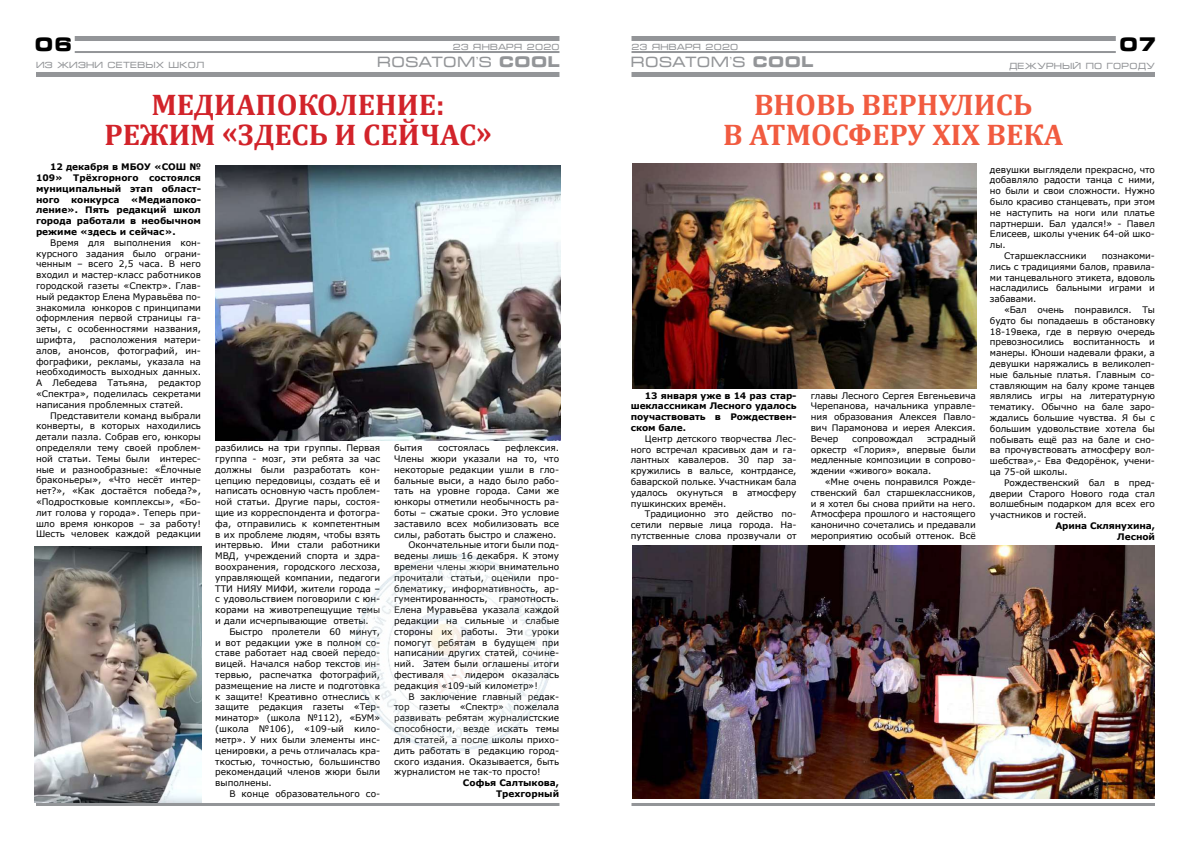
<style>
.page{position:relative;width:1191px;height:842px;background:#fff}
.page>*{position:absolute;margin:0;border:0;box-sizing:border-box;transform-origin:0 0}
.t1{font:700 30px/30px "Cambria";color:#d2232a;text-align:center}
.t2{font:700 30px/30px "Cambria";color:#f15b40;text-align:center}
.t3{font:700 19px "Micra C";color:#000}
.t4{font:15px "Micra C";color:#939598}
.t5{font:9px/10.8px "Verdana";color:#000;text-align:justify}
.t6{font:700 9px/10.8px "Verdana";color:#000;text-align:justify}
.t7{font:9px "Micra C";color:#939598}
.s1{font-weight:700}
</style>
<div class="page">
<div style="left:631px;top:36px;width:484px;height:5px;background:#939598"></div>
<div style="left:631px;top:72px;width:524px;height:5px;background:#939598"></div>
<hr style="left:631px;top:51px;width:484px;height:2px;background:#939598">
<hr style="left:631px;top:803px;width:524px;height:3px;background:#939598">
<div style="left:75px;top:36px;width:484px;height:5px;background:#939598"></div>
<div style="left:36px;top:72px;width:523px;height:5px;background:#939598"></div>
<hr style="left:75px;top:51px;width:484px;height:2px;background:#939598">
<hr style="left:36px;top:803px;width:523px;height:3px;background:#939598">
<img style="left:354px;top:554px;width:199px;height:197px">
<img style="left:215px;top:166px;width:345px;height:275px">
<img style="left:34px;top:546px;width:167px;height:256px">
<img style="left:632px;top:163px;width:344px;height:226px">
<img style="left:632px;top:545px;width:523px;height:253px">
<h2 class="t3" style="left:34px;top:34px;width:40px">06</h2>
<p class="t7" style="left:36px;top:61px;width:170px">из жизни сетевых школ</p>
<p class="t7" style="left:1009px;top:61px;width:147px">дежурный по городу</p>
<h2 class="t3" style="left:1119px;top:34px;width:40px">07</h2>
<p class="t7" style="left:453px;top:42px;width:108px">23 января 2020</p>
<p class="t7" style="left:631px;top:42px;width:108px">23 января 2020</p>
<h3 class="t4" style="left:377px;top:55px;width:185px">ROSATOM’S <span class="s1">COOL</span></h3>
<h3 class="t4" style="left:631px;top:55px;width:185px">ROSATOM’S <span class="s1">COOL</span></h3>
<h1 class="t1" style="left:104px;top:89px;width:389px">Медиапоколение: режим «здесь и сейчас»</h1>
<p class="t6" style="left:36px;top:161px;width:166px;text-indent:14px">12 декабря в МБОУ «СОШ № 109» Трёхгорного состоялся муниципальный этап област&shy;ного</p>
<p class="t6" style="left:36px;top:194px;width:166px;text-indent:95px">«Медиапоко&shy;ление». Пять редакций школ города работали в необычном режиме «здесь и сейчас».</p>
<p class="t5" style="left:36px;top:237px;width:166px;text-indent:14px">Время для выполнения кон&shy;курсного задания было ограни&shy;ченным – всего 2,5 часа. В него входил и мастер-класс работников городской газеты «Спектр». Глав&shy;ный редактор Елена Муравьёва по&shy;знакомила юнкоров с принципами оформления первой страницы га&shy;зеты, с особенностями названия, шрифта,</p>
<p class="t6" style="left:71px;top:194px;width:50px">конкурса</p>
<p class="t5" style="left:36px;top:334px;width:166px;text-indent:54px">расположения матери&shy;алов, анонсов, фотографий, ин&shy;фографики, рекламы, указала на необходимость выходных данных.<br>А Лебедева Татьяна, редактор «Спектра», поделилась секретами написания проблемных статей.</p>
<p class="t5" style="left:36px;top:410px;width:166px;text-indent:14px">Представители команд выбрали конверты, в которых находились детали пазла. Собрав его, юнкоры определяли тему своей проблем&shy;ной статьи. Темы были интерес&shy;ные и разнообразные: «Ёлочные браконьеры», «Что несёт интер&shy;нет?», «Как достаётся победа?», «Подростковые комплексы», «Бо&shy;лит голова у города». Теперь при&shy;шло время юнкоров – за работу!<br>Шесть человек каждой редакции</p>
<p class="t5" style="left:215px;top:442px;width:166px">разбились на три группы. Первая группа - мозг, эти ребята за час должны были разработать кон&shy;цепцию передовицы, создать её и написать основную часть проблем&shy;ной статьи. Другие пары, состоя&shy;щие из корреспондента и фотогра&shy;фа, отправились к компетентным в их проблеме людям, чтобы взять интервью. Ими стали работники МВД, учреждений спорта и здра&shy;воохранения, городского лесхоза, управляющей компании, педагоги ТТИ НИЯУ МИФИ, жители города – с удовольствием поговорили с юн&shy;корами на животрепещущие темы и дали исчерпывающие ответы.</p>
<p class="t5" style="left:215px;top:626px;width:166px;text-indent:14px">Быстро пролетели 60 минут, и вот редакции уже в полном со&shy;ставе работает над своей передо&shy;вицей. Начался набор текстов ин&shy;тервью, распечатка фотографий, размещение на листе и подготовка к защите! Креативно отнеслись к защите редакция газеты «Тер&shy;минатор» (школа №112), «БУМ» (школа №106), «109-ый кило&shy;метр». У них были элементы инс&shy;ценировки, а речь отличалась кра&shy;ткостью, точностью, большинство рекомендаций членов жюри были выполнены.</p>
<p class="t5" style="left:229px;top:788px;width:152px">В конце образовательного со-</p>
<p class="t5" style="left:394px;top:442px;width:30px">бытия</p>
<p class="t5" style="left:438px;top:442px;width:53px">состоялась</p>
<p class="t5" style="left:505px;top:442px;width:56px">рефлексия.</p>
<p class="t5" style="left:394px;top:453px;width:166px">Члены жюри указали на то, что</p>
<p class="t5" style="left:394px;top:464px;width:166px">некоторые редакции ушли в гло-</p>
<p class="t5" style="left:394px;top:475px;width:166px">бальные выси, а надо было рабо-</p>
<p class="t5" style="left:394px;top:486px;width:166px">тать на уровне города. Сами же</p>
<p class="t5" style="left:394px;top:496px;width:166px">юнкоры отметили необычность ра-</p>
<p class="t5" style="left:394px;top:507px;width:166px">боты – сжатые сроки. Это условие</p>
<p class="t5" style="left:394px;top:518px;width:166px">заставило всех мобилизовать все</p>
<p class="t5" style="left:394px;top:529px;width:164px">силы, работать быстро и слажено.</p>
<p class="t5" style="left:408px;top:540px;width:152px">Окончательные итоги были под-</p>
<p class="t5" style="left:394px;top:550px;width:166px">ведены лишь 16 декабря. К этому</p>
<p class="t5" style="left:394px;top:561px;width:166px">времени члены жюри внимательно</p>
<p class="t5" style="left:394px;top:572px;width:166px">прочитали статьи, оценили про-</p>
<p class="t5" style="left:394px;top:583px;width:166px">блематику, информативность, ар-</p>
<p class="t5" style="left:394px;top:594px;width:166px">гументированность, грамотность.</p>
<p class="t5" style="left:394px;top:604px;width:166px">Елена Муравьёва указала каждой</p>
<p class="t5" style="left:394px;top:615px;width:166px">редакции на сильные и слабые</p>
<p class="t5" style="left:394px;top:626px;width:166px">стороны их работы. Эти уроки</p>
<p class="t5" style="left:394px;top:637px;width:166px">помогут ребятам в будущем при</p>
<p class="t5" style="left:394px;top:648px;width:166px">написании других статей, сочине-</p>
<p class="t5" style="left:394px;top:658px;width:166px">ний. Затем были оглашены итоги</p>
<p class="t5" style="left:394px;top:669px;width:166px">фестиваля – лидером оказалась</p>
<p class="t5" style="left:394px;top:680px;width:145px">редакция «109-ый километр»!</p>
<p class="t5" style="left:408px;top:691px;width:152px">В заключение главный редак-</p>
<p class="t5" style="left:394px;top:702px;width:166px">тор газеты «Спектр» пожелала</p>
<p class="t5" style="left:394px;top:712px;width:166px">развивать ребятам журналистские</p>
<p class="t5" style="left:394px;top:723px;width:166px">способности, везде искать темы</p>
<p class="t5" style="left:394px;top:734px;width:166px">для статей, а после школы прихо-</p>
<p class="t5" style="left:394px;top:745px;width:166px">дить работать в редакцию город-</p>
<p class="t5" style="left:394px;top:756px;width:166px">ского издания. Оказывается, быть</p>
<p class="t5" style="left:394px;top:766px;width:148px">журналистом не так-то просто!</p>
<p class="t6" style="left:463px;top:777px;width:98px;text-align:right">Софья Салтыкова,<br>Трехгорный</p>
<h1 class="t2" style="left:723px;top:89px;width:341px">Вновь вернулись<br>в атмосферу XIX века</h1>
<p class="t6" style="left:631px;top:390px;width:167px;text-indent:14px">13 января уже в 14 раз стар&shy;шеклассникам Лесного удалось поучаствовать в Рождествен&shy;ском бале.</p>
<p class="t5" style="left:631px;top:433px;width:167px;text-indent:14px">Центр детского творчества Лес&shy;ного встречал красивых дам и га&shy;лантных кавалеров. 30 пар за&shy;кружились в вальсе, контрдансе, баварской польке. Участникам бала удалось окунуться в атмосферу пушкинских времён.</p>
<p class="t5" style="left:631px;top:509px;width:167px;text-indent:14px">Традиционно это действо по&shy;сетили первые лица города. На&shy;путственные слова прозвучали от</p>
<p class="t5" style="left:810px;top:390px;width:167px">главы Лесного Сергея Евгеньевича Черепанова, начальника управле&shy;ния образования Алексея Павло&shy;вич Парамонова и иерея Алексия.<br>Вечер</p>
<p class="t5" style="left:810px;top:433px;width:166px;text-indent:116px">эстрадный оркестр «Глория», впервые были медленные композиции в сопрово&shy;ждении «живого» вокала.</p>
<p class="t5" style="left:810px;top:476px;width:166px;text-indent:14px">«Мне очень понравился Рожде&shy;ственский бал старшеклассников, и я хотел бы снова прийти на него.<br>Атмосфера прошлого и настоящего канонично сочетались и предавали мероприятию особый оттенок. Всё</p>
<p class="t5" style="left:852px;top:433px;width:62px">сопровождал</p>
<p class="t5" style="left:990px;top:164px;width:166px">девушки выглядели прекрасно, что</p>
<p class="t5" style="left:990px;top:175px;width:166px">добавляло радости танца с ними,</p>
<p class="t5" style="left:990px;top:185px;width:166px">но были и свои сложности. Нужно</p>
<p class="t5" style="left:990px;top:196px;width:166px">было красиво станцевать, при этом</p>
<p class="t5" style="left:990px;top:207px;width:166px">не наступить на ноги или платье</p>
<p class="t5" style="left:990px;top:218px;width:167px">партнерши. Бал удался!» - Павел</p>
<p class="t5" style="left:990px;top:229px;width:166px">Елисеев, школы ученик 64-ой шко-</p>
<p class="t5" style="left:990px;top:239px;width:17px">лы.</p>
<p class="t5" style="left:1004px;top:250px;width:84px">Старшеклассники</p>
<p class="t5" style="left:990px;top:250px;width:167px;text-indent:112px">познакоми&shy;лись с традициями балов, правила&shy;ми танцевального этикета, вдоволь насладились бальными играми и забавами.</p>
<p class="t5" style="left:990px;top:304px;width:167px;text-indent:14px">«Бал очень понравился. Ты будто бы попадаешь в обстановку 18-19века, где в первую очередь превозносились воспитанность и манеры. Юноши надевали фраки, а девушки наряжались в великолеп&shy;ные бальные платья. Главным со&shy;ставляющим на балу кроме танцев являлись игры на литературную тематику. Обычно на бале заро&shy;ждались большие чувства. Я бы с большим удовольствие хотела бы побывать ещё раз на бале и сно&shy;ва прочувствовать атмосферу вол&shy;шебства»,- Ева Федорёнок, учени&shy;ца 75-ой школы.</p>
<p class="t5" style="left:990px;top:477px;width:166px;text-indent:14px">Рождественский бал в пред&shy;дверии Старого Нового года стал волшебным подарком для всех его участников и гостей.</p>
<p class="t6" style="left:1055px;top:520px;width:101px;text-align:right">Арина Склянухина,<br>Лесной</p>
</div>
